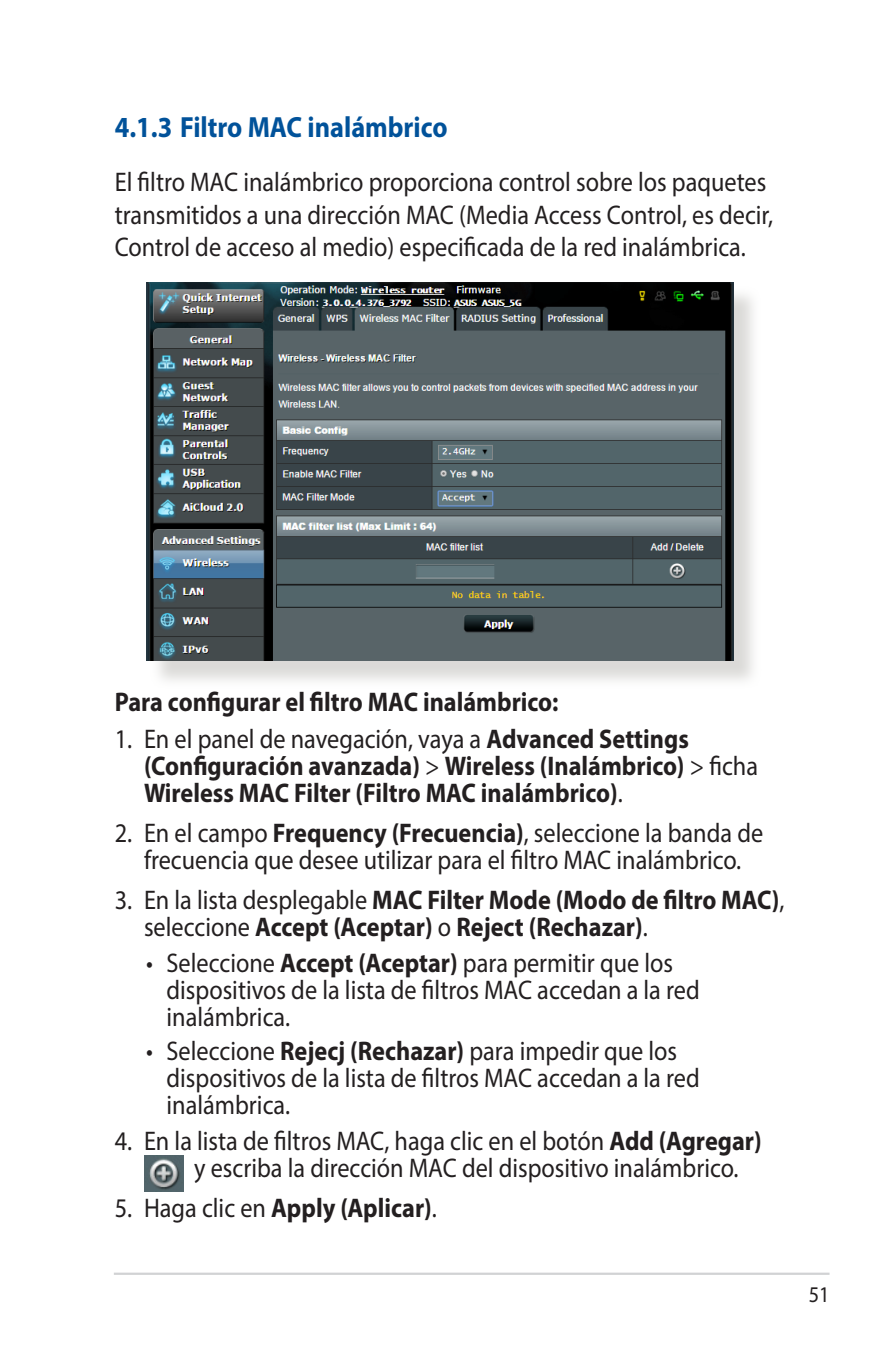
<style>
.page{position:relative;width:893px;height:1346px;background:#fff}
.page>*{position:absolute;margin:0;border:0;box-sizing:border-box;transform-origin:0 0}
.t1{font:700 29.25px "Myriad Pro";color:#01529a;scale:.9 1}
.t2{font:27px/27px "Myriad Pro";color:#231f20;scale:.9 1}
.t3{font:700 27px/27px "Myriad Pro";color:#231f20;scale:.9 1}
.t4{font:22.5px "Myriad Pro";color:#231f20;scale:.9 1}
.s1{font-weight:400}
.s2{font-weight:700}
</style>
<div class="page">
<hr style="left:114px;top:1272px;width:715px;height:3px;background:#d1d2d4">
<img style="left:144px;top:1155px;width:39px;height:36px">
<div style="left:150px;top:286px;width:612px;height:403px;background:#cfcecb;opacity:.75"></div>
<img style="left:147px;top:282px;width:586px;height:379px">
<p class="t1" style="left:115px;top:108px;width:371px">4.1.3 Filtro MAC inalámbrico</p>
<p class="t2" style="left:115px;top:166px;width:733px;line-height:32.4px">El filtro MAC inalámbrico proporciona control sobre los paquetes transmitidos a una dirección MAC (Media Access Control, es decir,<br>Control de acceso al medio) especificada de la red inalámbrica.</p>
<p class="t3" style="left:115px;top:688px;width:495px">Para configurar el filtro MAC inalámbrico:</p>
<p class="t3" style="left:144px;top:724px;width:684px;text-indent:-29px"><span class="s1">1. En el panel de navegación, vaya a</span> Advanced Settings (Configuración avanzada) <span class="s1">&gt;</span> Wireless (Inalámbrico) <span class="s1">&gt; ficha<br></span>Wireless MAC Filter (Filtro MAC inalámbrico)<span class="s1">.</span></p>
<p class="t2" style="left:115px;top:819px;width:722px;text-align:center">2. En el campo <span class="s2">Frequency (Frecuencia)</span>, seleccione la banda de frecuencia que desee utilizar para el filtro MAC inalámbrico.</p>
<p class="t3" style="left:144px;top:885px;width:713px;text-indent:-29px"><span class="s1">3. En la lista desplegable</span> MAC Filter Mode (Modo de filtro MAC)<span class="s1">, seleccione</span> Accept (Aceptar) <span class="s1">o</span> Reject (Rechazar)<span class="s1">.</span></p>
<p class="t2" style="left:166px;top:949px;width:594px;text-indent:-20px">• Seleccione <span class="s2">Accept (Aceptar)</span> para permitir que los dispositivos de la lista de filtros MAC accedan a la red inalámbrica.</p>
<p class="t2" style="left:166px;top:1036px;width:594px;text-indent:-20px">• Seleccione <span class="s2">Rejecj (Rechazar)</span> para impedir que los dispositivos de la lista de filtros MAC accedan a la red inalámbrica.</p>
<p class="t2" style="left:194px;top:1127px;width:632px;text-indent:-79px">4. En la lista de filtros MAC, haga clic en el botón <span class="s2">Add (Agregar) </span>y escriba la dirección MAC del dispositivo inalámbrico.</p>
<p class="t3" style="left:115px;top:1193px;width:359px"><span class="s1">5. Haga clic en</span> Apply (Aplicar)<span class="s1">.</span></p>
<p class="t4" style="left:809px;top:1281px;width:25px">51</p>
</div>
